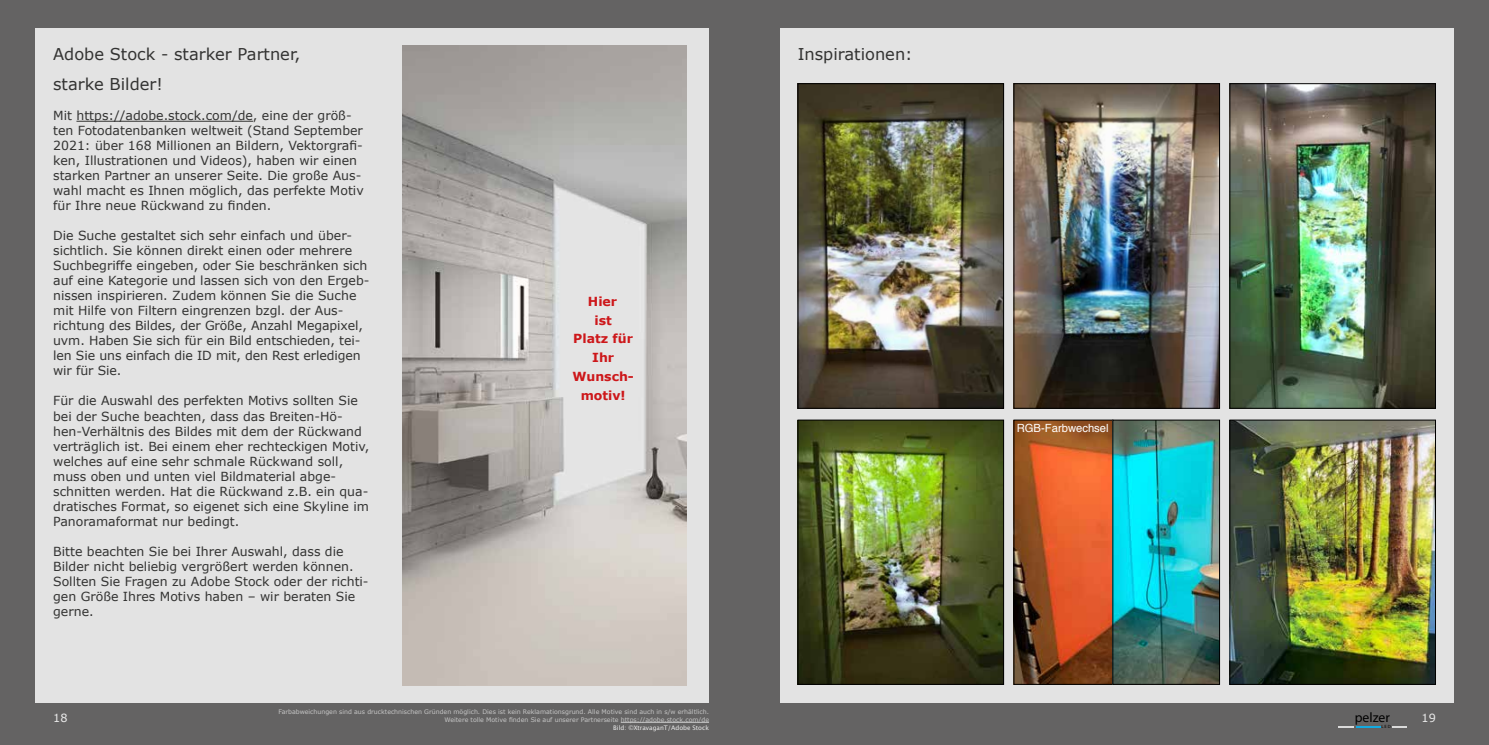
<style>
.page{position:relative;width:1489px;height:745px;background:#fff}
.page>*{position:absolute;margin:0;border:0;box-sizing:border-box;transform-origin:0 0}
.t1{font:16.25px "Verdana";color:#333332}
.t2{font:13.75px "Myriad Pro";color:#000}
.t3{font:12.5px/15px "Verdana";color:#333332}
.t4{font:700 12.5px/18.8px "Verdana";color:#cd171a;text-align:center}
.t5{font:11.25px "Helvetica";color:#fff}
.t6{font:11.25px "Verdana";color:#ebebeb}
.t7{font:6.25px/7.5px "Verdana";color:#c6c6c6;text-align:right}
.t8{font:6.25px "Lucida Grande";color:#ebebeb}
.t9{font:4.62px "Myriad Pro";color:#000}
</style>
<div class="page">
<div style="left:0;top:0;width:1488px;height:744px;background:#646363"></div>
<div style="left:35px;top:28px;width:674px;height:674px;background:#e3e3e3"></div>
<div style="left:780px;top:28px;width:673px;height:674px;background:#e3e3e3"></div>
<svg style="left:1338px;top:726px;width:41px;height:1px"></svg>
<svg style="left:1392px;top:726px;width:14px;height:1px"></svg>
<hr style="left:76px;top:121px;width:177px;height:1px;background:#333332">
<img style="left:403px;top:45px;width:283px;height:640px">
<hr style="left:620px;top:721px;width:89px;height:1px;background:#c6c6c6">
<img style="left:799px;top:85px;width:202px;height:321px">
<div style="left:797px;top:83px;width:206px;height:325px;border:1px solid #000"></div>
<img style="left:799px;top:421px;width:202px;height:261px">
<div style="left:797px;top:419px;width:206px;height:265px;border:1px solid #000"></div>
<img style="left:1231px;top:421px;width:202px;height:261px">
<div style="left:1229px;top:419px;width:206px;height:265px;border:1px solid #000"></div>
<img style="left:1015px;top:85px;width:202px;height:321px">
<div style="left:1013px;top:83px;width:206px;height:325px;border:1px solid #000"></div>
<img style="left:1231px;top:85px;width:202px;height:321px">
<div style="left:1229px;top:83px;width:206px;height:325px;border:1px solid #000"></div>
<img style="left:1015px;top:421px;width:202px;height:261px">
<div style="left:1013px;top:419px;width:100px;height:265px;border:1px solid #000"></div>
<div style="left:1112px;top:419px;width:107px;height:265px;border:1px solid #000"></div>
<h1 class="t1" style="left:53px;top:44px;width:249px">Adobe Stock - starker Partner,</h1>
<h1 class="t1" style="left:797px;top:44px;width:116px">Inspirationen:</h1>
<h1 class="t1" style="left:53px;top:74px;width:111px">starke Bilder!</h1>
<p class="t3" style="left:53px;top:108px;width:312px">Mit https://adobe.stock.com/de, eine der größ&shy;ten Fotodatenbanken weltweit (Stand September 2021: über 168 Millionen an Bildern, Vektorgrafi&shy;ken, Illustrationen und Videos), haben wir einen starken Partner an unserer Seite. Die große Aus&shy;wahl macht es Ihnen möglich, das perfekte Motiv für Ihre neue Rückwand zu finden.</p>
<p class="t3" style="left:53px;top:228px;width:318px">Die Suche gestaltet sich sehr einfach und über&shy;sichtlich. Sie können direkt einen oder mehrere Suchbegriffe eingeben, oder Sie beschränken sich auf eine Kategorie und lassen sich von den Ergeb&shy;nissen inspirieren. Zudem können Sie die Suche mit Hilfe von Filtern eingrenzen bzgl. der Aus&shy;richtung des Bildes, der Größe, Anzahl Megapixel, uvm. Haben Sie sich für ein Bild entschieden, tei&shy;len Sie uns einfach die ID mit, den Rest erledigen wir für Sie.</p>
<p class="t3" style="left:53px;top:393px;width:318px">Für die Auswahl des perfekten Motivs sollten Sie bei der Suche beachten, dass das Breiten-Hö&shy;hen-Verhältnis des Bildes mit dem der Rückwand verträglich ist. Bei einem eher rechteckigen Motiv, welches auf eine sehr schmale Rückwand soll, muss oben und unten viel Bildmaterial abge&shy;schnitten werden. Hat die Rückwand z.B. ein qua&shy;dratisches Format, so eigenet sich eine Skyline im Panoramaformat nur bedingt.</p>
<p class="t3" style="left:53px;top:543px;width:317px">Bitte beachten Sie bei Ihrer Auswahl, dass die Bilder nicht beliebig vergrößert werden können.<br>Sollten Sie Fragen zu Adobe Stock oder der richti&shy;gen Größe Ihres Motivs haben – wir beraten Sie gerne.</p>
<p class="t4" style="left:572px;top:292px;width:63px">Hier<br>ist<br>Platz für<br>Ihr<br>Wunsch&shy;motiv!</p>
<p class="t5" style="left:1016px;top:419px;width:93px">RGB-Farbwechsel</p>
<p class="t7" style="left:278px;top:708px;width:432px">Farbabweichungen sind aus drucktechnischen Gründen möglich. Dies ist kein Reklamationsgrund. Alle Motive sind auch in s/w erhältlich.<br>Weitere tolle Motive finden Sie auf unserer Partnerseite https://adobe.stock.com/de</p>
<p class="t6" style="left:53px;top:710px;width:16px">18</p>
<p class="t2" style="left:1354px;top:708px;width:37px">pelzer</p>
<p class="t6" style="left:1421px;top:710px;width:16px">19</p>
<p class="t9" style="left:1381px;top:723px;width:11px">L E D</p>
<p class="t8" style="left:613px;top:724px;width:97px">Bild: ©XtravaganT/Adobe Stock</p>
</div>
